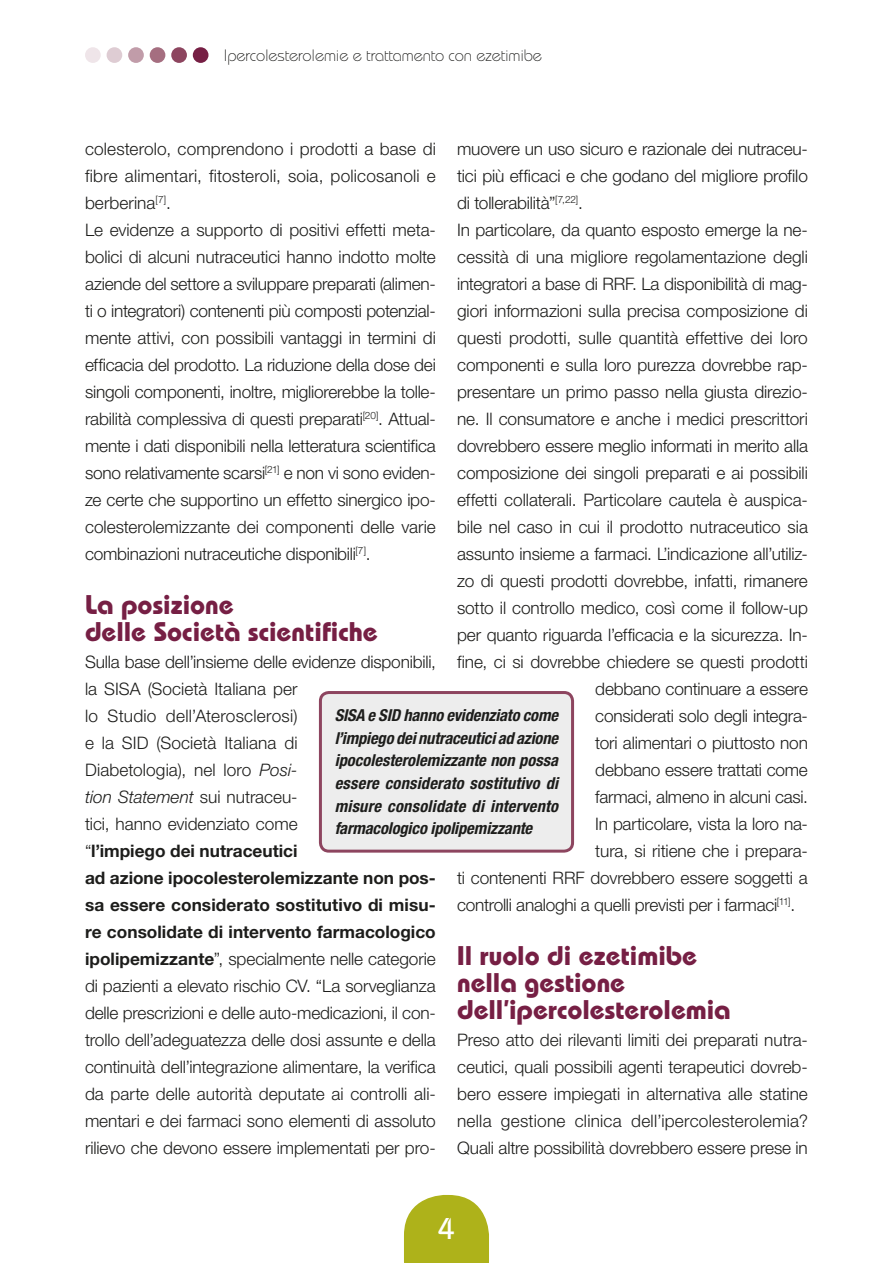
<style>
.page{position:relative;width:893px;height:1263px;background:#fff}
.page>*{position:absolute;margin:0;border:0;box-sizing:border-box;transform-origin:0 0}
.t1{font:500 30px "Bauhaus Std";color:#fff}
.t2{font:700 27px/27px "Bauhaus Std";color:#761f44}
.t3{font:300 17.25px/27px "Helvetica Neue LT Std";letter-spacing:-.01em;color:#1d1d1b}
.t4{font:italic 700 condensed 16.5px/22.5px "Helvetica Neue LT Std";letter-spacing:-.005em;color:#1d1d1b;text-align:justify}
.t5{font:300 16.5px "Bauhaus Std";letter-spacing:-.01em;color:#1d1d1b}
.s1{font-style:italic}
.s2{font-weight:700}
</style>
<div class="page">
<svg style="left:404px;top:1195px;width:85px;height:68px;background:#b7ba33"></svg>
<div style="left:193px;top:47px;width:15px;height:16px;background:#761f44;border-radius:50%"></div>
<div style="left:171px;top:47px;width:16px;height:16px;background:#8d455f;border-radius:50%"></div>
<div style="left:150px;top:47px;width:15px;height:16px;background:#a56e80;border-radius:50%"></div>
<div style="left:128px;top:47px;width:16px;height:16px;background:#c19ca9;border-radius:50%"></div>
<div style="left:107px;top:47px;width:15px;height:16px;background:#deccd3;border-radius:50%"></div>
<div style="left:85px;top:47px;width:16px;height:16px;background:#efe5e9;border-radius:50%"></div>
<div style="left:320px;top:692px;width:253px;height:159px;background:#ededed;border-radius:9px"></div>
<div style="left:319px;top:691px;width:255px;height:162px;border:3px solid #8d455f;border-radius:9px"></div>
<p class="t5" style="left:224px;top:46px;width:320px">Ipercolesterolemie e trattamento con ezetimibe</p>
<p class="t3" style="left:457px;top:135px;width:352px">muovere un uso sicuro e razionale dei nutraceu-</p>
<p class="t3" style="left:457px;top:162px;width:352px">tici più efficaci e che godano del migliore profilo</p>
<p class="t3" style="left:457px;top:189px;width:127px">di tollerabilità”<sup>[7,22]</sup>.</p>
<p class="t3" style="left:457px;top:216px;width:352px">In particolare, da quanto esposto emerge la ne-</p>
<p class="t3" style="left:457px;top:243px;width:352px">cessità di una migliore regolamentazione degli</p>
<p class="t3" style="left:457px;top:270px;width:352px">integratori a base di RRF. La disponibilità di mag-</p>
<p class="t3" style="left:457px;top:297px;width:352px">giori informazioni sulla precisa composizione di</p>
<p class="t3" style="left:457px;top:324px;width:352px">questi prodotti, sulle quantità effettive dei loro</p>
<p class="t3" style="left:457px;top:351px;width:352px">componenti e sulla loro purezza dovrebbe rap-</p>
<p class="t3" style="left:457px;top:378px;width:352px">presentare un primo passo nella giusta direzio-</p>
<p class="t3" style="left:457px;top:405px;width:352px">ne. Il consumatore e anche i medici prescrittori</p>
<p class="t3" style="left:457px;top:432px;width:352px">dovrebbero essere meglio informati in merito alla</p>
<p class="t3" style="left:457px;top:459px;width:352px">composizione dei singoli preparati e ai possibili</p>
<p class="t3" style="left:457px;top:486px;width:352px">effetti collaterali. Particolare cautela è auspica-</p>
<p class="t3" style="left:457px;top:513px;width:352px">bile nel caso in cui il prodotto nutraceutico sia</p>
<p class="t3" style="left:457px;top:540px;width:352px">assunto insieme a farmaci. L’indicazione all’utiliz-</p>
<p class="t3" style="left:457px;top:567px;width:352px">zo di questi prodotti dovrebbe, infatti, rimanere</p>
<p class="t3" style="left:457px;top:594px;width:352px">sotto il controllo medico, così come il follow-up</p>
<p class="t3" style="left:457px;top:621px;width:352px">per quanto riguarda l’efficacia e la sicurezza. In-</p>
<p class="t3" style="left:457px;top:648px;width:352px">fine, ci si dovrebbe chiedere se questi prodotti</p>
<p class="t3" style="left:595px;top:675px;width:214px">debbano continuare a essere</p>
<p class="t3" style="left:595px;top:702px;width:214px">considerati solo degli integra-</p>
<p class="t3" style="left:595px;top:729px;width:214px">tori alimentari o piuttosto non</p>
<p class="t3" style="left:595px;top:756px;width:214px">debbano essere trattati come</p>
<p class="t3" style="left:595px;top:783px;width:214px">farmaci, almeno in alcuni casi.</p>
<p class="t3" style="left:595px;top:810px;width:214px">In particolare, vista la loro na-</p>
<p class="t3" style="left:595px;top:837px;width:214px">tura, si ritiene che i prepara-</p>
<p class="t3" style="left:457px;top:864px;width:352px">ti contenenti RRF dovrebbero essere soggetti a</p>
<p class="t3" style="left:457px;top:891px;width:340px">controlli analoghi a quelli previsti per i farmaci<sup>[11]</sup>.</p>
<h2 class="t2" style="left:457px;top:941px;width:275px">Il ruolo di ezetimibe nella gestione dell’ipercolesterolemia</h2>
<p class="t3" style="left:457px;top:1026px;width:352px;text-align:justify">Preso atto dei rilevanti limiti dei preparati nutra&shy;ceutici, quali possibili agenti terapeutici dovreb&shy;bero essere impiegati in alternativa alle statine nella gestione clinica dell’ipercolesterolemia?<br>Quali altre possibilità dovrebbero essere prese in</p>
<p class="t3" style="left:85px;top:135px;width:352px">colesterolo, comprendono i prodotti a base di fibre alimentari, fitosteroli, soia, policosanoli e berberina<sup>[7]</sup>.<br>Le evidenze a supporto di positivi effetti meta&shy;bolici di alcuni nutraceutici hanno indotto molte aziende del settore a sviluppare preparati (alimen&shy;ti o integratori) contenenti più composti potenzial&shy;mente attivi, con possibili vantaggi in termini di efficacia del prodotto. La riduzione della dose dei singoli componenti, inoltre, migliorerebbe la tolle&shy;rabilità complessiva di questi preparati<sup>[20]</sup>. Attual&shy;mente i dati disponibili nella letteratura scientifica sono relativamente scarsi<sup>[21]</sup> e non vi sono eviden&shy;ze certe che supportino un effetto sinergico ipo&shy;colesterolemizzante dei componenti delle varie combinazioni nutraceutiche disponibili<sup>[7]</sup>.</p>
<h2 class="t2" style="left:85px;top:590px;width:294px">La posizione<br>delle Società scientifiche</h2>
<p class="t3" style="left:85px;top:648px;width:352px">Sulla base dell’insieme delle evidenze disponibili, la SISA (Società Italiana per<br>lo Studio dell’Aterosclerosi)<br>e la SID (Società Italiana di<br>Diabetologia), nel loro <span class="s1">Posi-<br>tion Statement</span> sui nutraceu-<br>tici, hanno evidenziato come<br>“<span class="s2">l’impiego dei nutraceutici<br>ad azione ipocolesterolemizzante non pos&shy;sa essere considerato sostitutivo di misu&shy;re consolidate di intervento farmacologico ipolipemizzante</span>”, specialmente nelle categorie di pazienti a elevato rischio CV. “La sorveglianza delle prescrizioni e delle auto-medicazioni, il con&shy;trollo dell’adeguatezza delle dosi assunte e della continuità dell’integrazione alimentare, la verifica da parte delle autorità deputate ai controlli ali&shy;mentari e dei farmaci sono elementi di assoluto rilievo che devono essere implementati per pro-</p>
<p class="t4" style="left:335px;top:704px;width:225px">SISA e SID hanno evidenziato come l’impiego dei nutraceutici ad azione ipocolesterolemizzante non possa essere considerato sostitutivo di misure consolidate di intervento farmacologico ipolipemizzante</p>
<h1 class="t1" style="left:438px;top:1210px;width:18px">4</h1>
</div>
